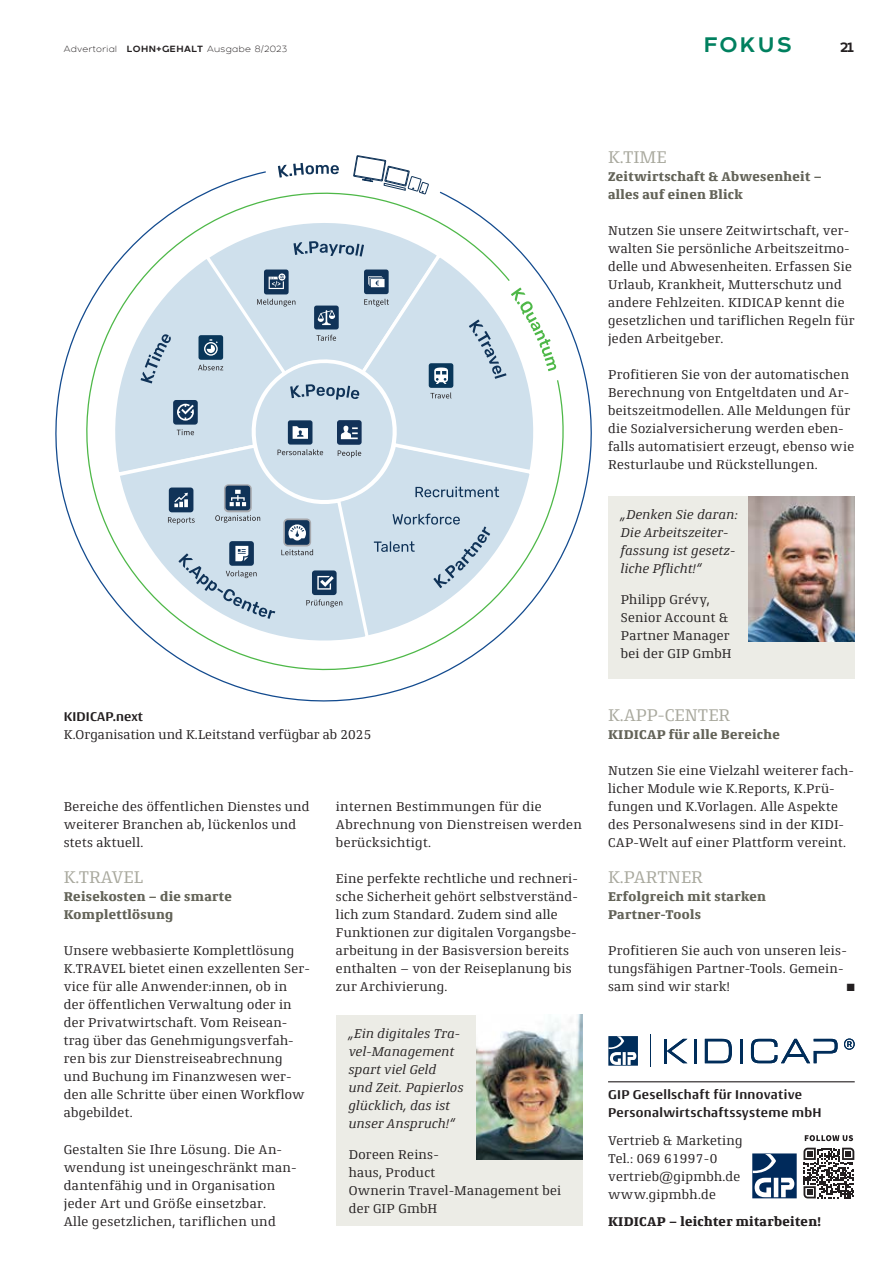
<style>
.page{position:relative;width:893px;height:1263px;background:#fff}
.page>*{position:absolute;margin:0;border:0;box-sizing:border-box;transform-origin:0 0}
.t1{font:700 21px "Arkibal";letter-spacing:.1em;color:#00805f}
.t2{font:18px "Conto Slab";color:#a8a89d}
.t3{font:13.5px/18px "Conto Slab";letter-spacing:.025em;color:#231f20}
.t4{font:italic 13.5px/18px "Conto Slab";letter-spacing:.025em;color:#231f20}
.t5{font:800 13.5px/18px "Conto Slab";letter-spacing:.025em;color:#636358}
.t6{font:700 13.5px/18px "Conto";letter-spacing:.025em;color:#231f20}
.t7{font:800 13.5px "Conto Slab";letter-spacing:.025em;color:#231f20}
.t8{font:700 13.5px "Arkibal";color:#231f20}
.t9{font:10.5px "Zapf Dingbats ITC";color:#231f20}
.t10{font:300 9px "Arkibal";letter-spacing:.05em;color:#231f20}
.s1{font-weight:700}
</style>
<div class="page">
<hr style="left:608px;top:1081px;width:247px;height:1px;background:#231f20">
<svg style="left:55px;top:171px;width:537px;height:531px"></svg>
<svg style="left:71px;top:178px;width:494px;height:507px"></svg>
<svg style="left:278px;top:163px;width:61px;height:15px"></svg>
<svg style="left:353px;top:156px;width:76px;height:39px"></svg>
<svg style="left:112px;top:220px;width:444px;height:419px"></svg>
<div style="left:336px;top:1015px;width:247px;height:210px;background:#ecece6"></div>
<div style="left:608px;top:496px;width:247px;height:183px;background:#ecece6"></div>
<img style="left:476px;top:1015px;width:107px;height:144px">
<img style="left:748px;top:496px;width:107px;height:145px">
<svg style="left:608px;top:1036px;width:30px;height:30px"></svg>
<hr style="left:664px;top:1039px;width:3px;height:24px;background:#002d5a">
<hr style="left:694px;top:1039px;width:2px;height:24px;background:#002d5a">
<hr style="left:740px;top:1039px;width:3px;height:24px;background:#002d5a">
<svg style="left:667px;top:1039px;width:20px;height:24px"></svg>
<svg style="left:705px;top:1039px;width:27px;height:24px"></svg>
<svg style="left:751px;top:1039px;width:87px;height:24px"></svg>
<svg style="left:844px;top:1038px;width:11px;height:12px"></svg>
<hr style="left:650px;top:1035px;width:1px;height:32px;background:#002d5a">
<svg style="left:752px;top:1135px;width:103px;height:64px"></svg>
<p class="t10" style="left:64px;top:43px;width:225px">Advertorial <span class="s1">LOHN+GEHALT</span> Ausgabe 8/2023</p>
<h1 class="t1" style="left:704px;top:30px;width:90px">FOKUS</h1>
<p class="t8" style="left:840px;top:38px;width:16px">21</p>
<h2 class="t2" style="left:608px;top:146px;width:60px">K.TIME</h2>
<p class="t5" style="left:608px;top:167px;width:215px">Zeitwirtschaft &amp; Abwesenheit – alles auf einen Blick</p>
<p class="t3" style="left:608px;top:221px;width:248px">Nutzen Sie unsere Zeitwirtschaft, ver&shy;walten Sie persönliche Arbeitszeitmo&shy;delle und Abwesenheiten. Erfassen Sie Urlaub, Krankheit, Mutterschutz und andere Fehlzeiten. KIDICAP kennt die gesetzlichen und tariflichen Regeln für jeden Arbeitgeber.</p>
<p class="t3" style="left:608px;top:365px;width:248px">Profitieren Sie von der automatischen Berechnung von Entgeltdaten und Ar&shy;beitszeitmodellen. Alle Meldungen für die Sozialversicherung werden eben&shy;falls automatisiert erzeugt, ebenso wie Resturlaube und Rückstellungen.</p>
<p class="t6" style="left:64px;top:707px;width:81px">KIDICAP.next</p>
<p class="t3" style="left:64px;top:725px;width:309px">K.Organisation und K.Leitstand verfügbar ab 2025</p>
<p class="t3" style="left:64px;top:797px;width:247px">Bereiche des öffentlichen Dienstes und weiterer Branchen ab, lückenlos und stets aktuell.</p>
<h2 class="t2" style="left:64px;top:866px;width:81px">K.TRAVEL</h2>
<p class="t5" style="left:64px;top:887px;width:169px">Reisekosten – die smarte<br>Komplettlösung</p>
<p class="t3" style="left:64px;top:941px;width:248px">Unsere webbasierte Komplettlösung K.TRAVEL bietet einen exzellenten Ser&shy;vice für alle Anwender:innen, ob in der öffentlichen Verwaltung oder in der Privatwirtschaft. Vom Reisean&shy;trag über das Genehmigungsverfah&shy;ren bis zur Dienstreiseabrechnung und Buchung im Finanzwesen wer&shy;den alle Schritte über einen Workflow abgebildet.</p>
<p class="t3" style="left:64px;top:1139px;width:234px">Gestalten Sie Ihre Lösung. Die An&shy;wendung ist uneingeschränkt man&shy;dantenfähig und in Organisation jeder Art und Größe einsetzbar.<br>Alle gesetzlichen, tariflichen und</p>
<p class="t3" style="left:336px;top:797px;width:247px">internen Bestimmungen für die<br>Abrechnung von Dienstreisen werden berücksichtigt.</p>
<p class="t3" style="left:336px;top:869px;width:243px">Eine perfekte rechtliche und rechneri&shy;sche Sicherheit gehört selbstverständ&shy;lich zum Standard. Zudem sind alle Funktionen zur digitalen Vorgangsbe&shy;arbeitung in der Basisversion bereits enthalten – von der Reiseplanung bis zur Archivierung.</p>
<p class="t4" style="left:349px;top:1024px;width:116px">„Ein digitales Tra&shy;vel-Management spart viel Geld und Zeit. Papierlos glücklich, das ist unser Anspruch!“</p>
<p class="t3" style="left:349px;top:1145px;width:214px">Doreen Reins-<br>haus, Product<br>Ownerin Travel-Management bei der GIP GmbH</p>
<p class="t4" style="left:621px;top:505px;width:119px">„Denken Sie daran:<br>Die Arbeitszeiter&shy;fassung ist gesetz&shy;liche Pflicht!“</p>
<p class="t3" style="left:621px;top:590px;width:112px">Philipp Grévy,<br>Senior Account &amp;<br>Partner Manager bei der GIP GmbH</p>
<h2 class="t2" style="left:608px;top:704px;width:124px">K.APP-CENTER</h2>
<p class="t5" style="left:608px;top:725px;width:173px">KIDICAP für alle Bereiche</p>
<p class="t3" style="left:608px;top:761px;width:247px">Nutzen Sie eine Vielzahl weiterer fach&shy;licher Module wie K.Reports, K.Prü&shy;fungen und K.Vorlagen. Alle Aspekte des Personalwesens sind in der KIDI-CAP-Welt auf einer Plattform vereint.</p>
<h2 class="t2" style="left:608px;top:866px;width:96px">K.PARTNER</h2>
<p class="t5" style="left:608px;top:887px;width:159px">Erfolgreich mit starken<br>Partner-Tools</p>
<p class="t3" style="left:608px;top:941px;width:240px">Profitieren Sie auch von unseren leis&shy;tungsfähigen Partner-Tools. Gemein&shy;sam sind wir stark!</p>
<p class="t9" style="left:847px;top:983px;width:9px">■</p>
<p class="t6" style="left:608px;top:1085px;width:215px">GIP Gesellschaft für Innovative<br>Personalwirtschaftssysteme mbH</p>
<p class="t3" style="left:608px;top:1130px;width:136px">Vertrieb &amp; Marketing<br>Tel.: 069 61997-0 vertrieb@gipmbh.de www.gipmbh.de</p>
<p class="t7" style="left:608px;top:1212px;width:214px">KIDICAP – leichter mitarbeiten!</p>
</div>
